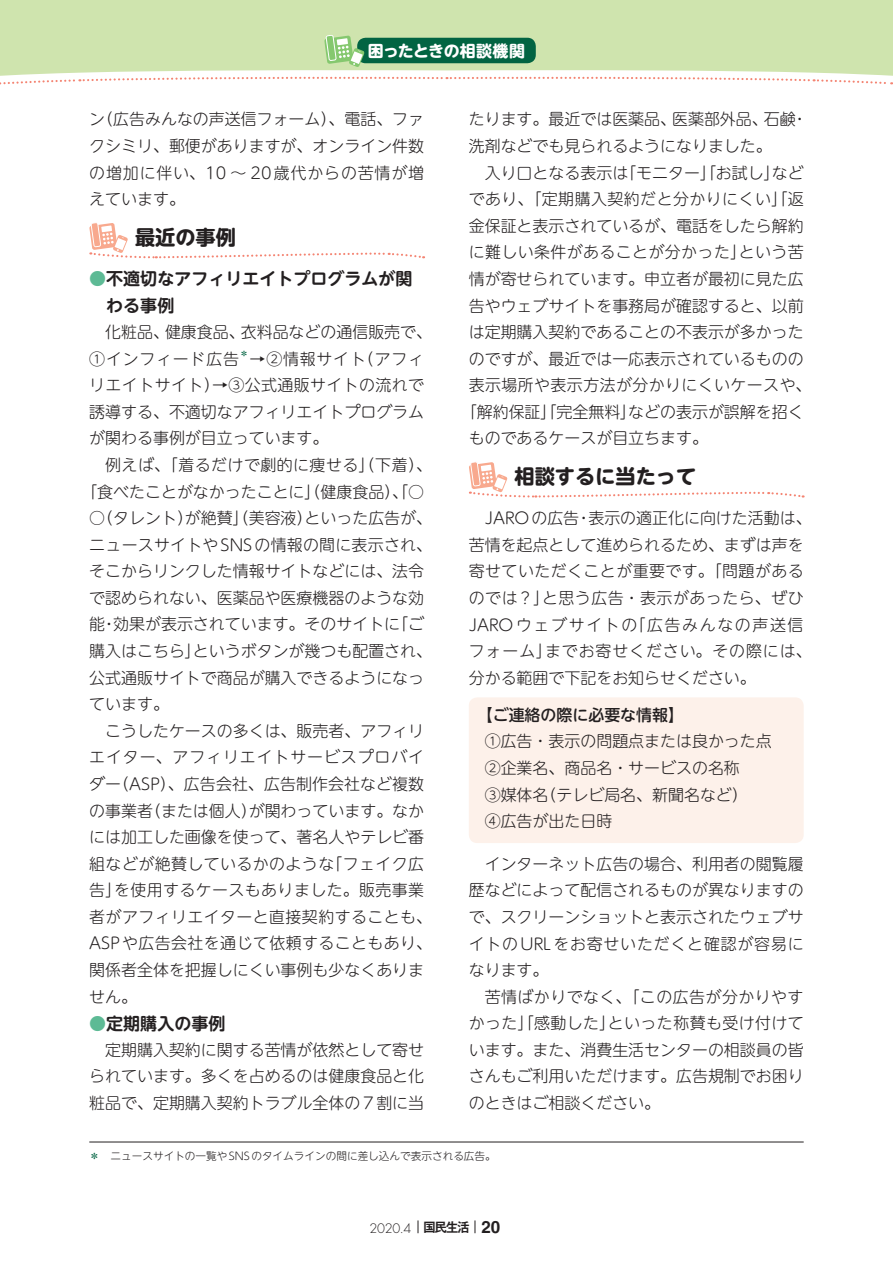
<style>
.page{position:relative;width:893px;height:1263px;background:#fff}
.page>*{position:absolute;margin:0;border:0;box-sizing:border-box;transform-origin:0 0}
.t1{font:700 20.25px "UD Shin M Go Pro";color:#231f20}
.t2{font:700 16.95px/26.5px "UD Shin M Go Pro De";color:#231f20}
.t3{font:300 15.9px/26.5px "UD Shin M Go Pro";color:#231f20;text-align:justify}
.t4{font:300 15.9px/26.5px "UD Shin M Go Pro";letter-spacing:.025em;color:#231f20}
.t5{font:300 15.9px/26.5px "UD Shin M Go Pro";letter-spacing:.03em;color:#231f20}
.t6{font:500 15.9px "UD Shin M Go Pro";color:#231f20}
.t7{font:700 15.9px "UD Shin M Go Pro";letter-spacing:-.03em;color:#fff}
.t8{font:300 12.75px "Futura Std";color:#231f20}
.t9{font:300 10.65px "UD Shin M Go Pro";color:#231f20}
.t10{font:500 9.3px "UD Shin M Go Pro";color:#026442}
.s1{color:#5dba95}
.s2{font-weight:500;color:#026442}
.s3{font-family:"Gothic MB101 Pro De";font-weight:700}
.s4{font-family:"Helvetica LT Std";font-weight:700;font-size:16.95px}
</style>
<div class="page">
<svg style="left:418px;top:1220px;width:1px;height:13px"></svg>
<svg style="left:475px;top:1220px;width:1px;height:13px"></svg>
<svg style="left:0;top:0;width:893px;height:76px;fill:#cfe4ae"></svg>
<svg style="left:0;top:76px;width:892px;height:9px"></svg>
<div style="left:357px;top:38px;width:179px;height:25px;background:#026442;border-radius:9px"></div>
<svg style="left:324px;top:35px;width:41px;height:32px"></svg>
<div style="left:469px;top:697px;width:335px;height:146px;background:#fdf1ea;border-radius:9px"></div>
<svg style="left:89px;top:223px;width:335px;height:36px"></svg>
<svg style="left:469px;top:462px;width:335px;height:36px"></svg>
<hr style="left:89px;top:1142px;width:715px;height:1px;background:#231f20">
<p class="t7" style="left:368px;top:38px;width:159px">困ったときの相談機関</p>
<p class="t3" style="left:89px;top:105px;width:336px">ン（広告みんなの声送信フォーム）、電話、ファクシミリ、郵便がありますが、オンライン件数の増加に伴い、10 ～ 20歳代からの苦情が増えています。</p>
<p class="t1" style="left:135px;top:221px;width:102px">最近の事例</p>
<p class="t2" style="left:106px;top:265px;width:308px;text-indent:-17px"><span class="s1">●</span>不適切なアフィリエイトプログラムが関わる事例</p>
<p class="t3" style="left:89px;top:318px;width:344px;text-indent:16px">化粧品、健康食品、衣料品などの通信販売で、<br>①インフィード広告</p>
<p class="t10" style="left:240px;top:346px;width:11px">＊</p>
<p class="t3" style="left:89px;top:344px;width:336px;text-indent:160px">→②情報サイト（アフィリエイトサイト）→③公式通販サイトの流れで誘導する、不適切なアフィリエイトプログラムが関わる事例が目立っています。</p>
<p class="t3" style="left:81px;top:451px;width:352px;text-indent:24px">例えば、「着るだけで劇的に痩せる」（下着）、「食べたことがなかったことに」（健康食品）、「○</p>
<p class="t3" style="left:89px;top:504px;width:344px;text-align:left">○（タレント）が絶賛」（美容液）といった広告が、ニュースサイトやSNSの情報の間に表示され、そこからリンクした情報サイトなどには、法令で認められない、医薬品や医療機器のような効能・効果が表示されています。そのサイトに「ご購入はこちら」というボタンが幾つも配置され、公式通販サイトで商品が購入できるようになっています。</p>
<p class="t4" style="left:89px;top:717px;width:344px;text-indent:16px">こうしたケースの多くは、販売者、アフィリエイター、アフィリエイトサービスプロバイダー（ASP）、広告会社、広告制作会社など複数の事業者（または個人）が関わっています。なかには加工した画像を使って、著名人やテレビ番組などが絶賛しているかのような「フェイク広告」を使用するケースもありました。販売事業者がアフィリエイターと直接契約することも、<br>ASPや広告会社を通じて依頼することもあり、関係者全体を把握しにくい事例も少なくありません。</p>
<p class="t2" style="left:89px;top:1009px;width:138px"><span class="s1">●</span>定期購入の事例</p>
<p class="t3" style="left:89px;top:1035px;width:336px;text-indent:16px">定期購入契約に関する苦情が依然として寄せられています。多くを占めるのは健康食品と化粧品で、定期購入契約トラブル全体の７割に当</p>
<p class="t3" style="left:469px;top:105px;width:340px">たります。最近では医薬品、医薬部外品、石鹸・洗剤などでも見られるようになりました。</p>
<p class="t3" style="left:485px;top:158px;width:320px">入り口となる表示は「モニター」「お試し」など</p>
<p class="t5" style="left:469px;top:185px;width:336px">であり、「定期購入契約だと分かりにくい」「返</p>
<p class="t3" style="left:469px;top:212px;width:336px">金保証と表示されているが、電話をしたら解約</p>
<p class="t4" style="left:469px;top:238px;width:336px">に難しい条件があることが分かった」という苦</p>
<p class="t3" style="left:469px;top:265px;width:336px">情が寄せられています。申立者が最初に見た広</p>
<p class="t3" style="left:469px;top:291px;width:336px">告やウェブサイトを事務局が確認すると、以前</p>
<p class="t3" style="left:469px;top:318px;width:336px">は定期購入契約であることの不表示が多かった</p>
<p class="t3" style="left:469px;top:345px;width:336px">のですが、最近では一応表示されているものの</p>
<p class="t4" style="left:469px;top:371px;width:344px">表示場所や表示方法が分かりにくいケースや、</p>
<p class="t3" style="left:461px;top:398px;width:344px">「解約保証」「完全無料」などの表示が誤解を招く</p>
<p class="t3" style="left:469px;top:424px;width:241px">ものであるケースが目立ちます。</p>
<p class="t1" style="left:514px;top:460px;width:183px">相談するに当たって</p>
<p class="t5" style="left:469px;top:504px;width:344px;text-indent:16px">JAROの広告・表示の適正化に向けた活動は、苦情を起点として進められるため、まずは声を寄せていただくことが重要です。「問題があるのでは？」と思う広告・表示があったら、ぜひ<br>JAROウェブサイトの「広告みんなの声送信フォーム」までお寄せください。その際には、分かる範囲で下記をお知らせください。</p>
<p class="t6" style="left:477px;top:702px;width:209px">【ご連絡の際に必要な情報】</p>
<p class="t3" style="left:485px;top:727px;width:289px;text-align:left">①広告・表示の問題点または良かった点<br>②企業名、商品名・サービスの名称<br>③媒体名（テレビ局名、新聞名など）<br>④広告が出た日時</p>
<p class="t3" style="left:469px;top:850px;width:336px;text-indent:16px">インターネット広告の場合、利用者の閲覧履歴などによって配信されるものが異なりますので、スクリーンショットと表示されたウェブサイトのURLをお寄せいただくと確認が容易になります。</p>
<p class="t3" style="left:469px;top:982px;width:336px;text-indent:16px">苦情ばかりでなく、「この広告が分かりやすかった」「感動した」といった称賛も受け付けています。また、消費生活センターの相談員の皆さんもご利用いただけます。広告規制でお困りのときはご相談ください。</p>
<p class="t9" style="left:89px;top:1147px;width:408px"><span class="s2">＊　</span>ニュースサイトの一覧やSNSのタイムラインの間に差し込んで表示される広告。</p>
<p class="t8" style="left:370px;top:1221px;width:132px">2020.4 <span class="s3">国民生活</span> <span class="s4">20</span></p>
</div>
